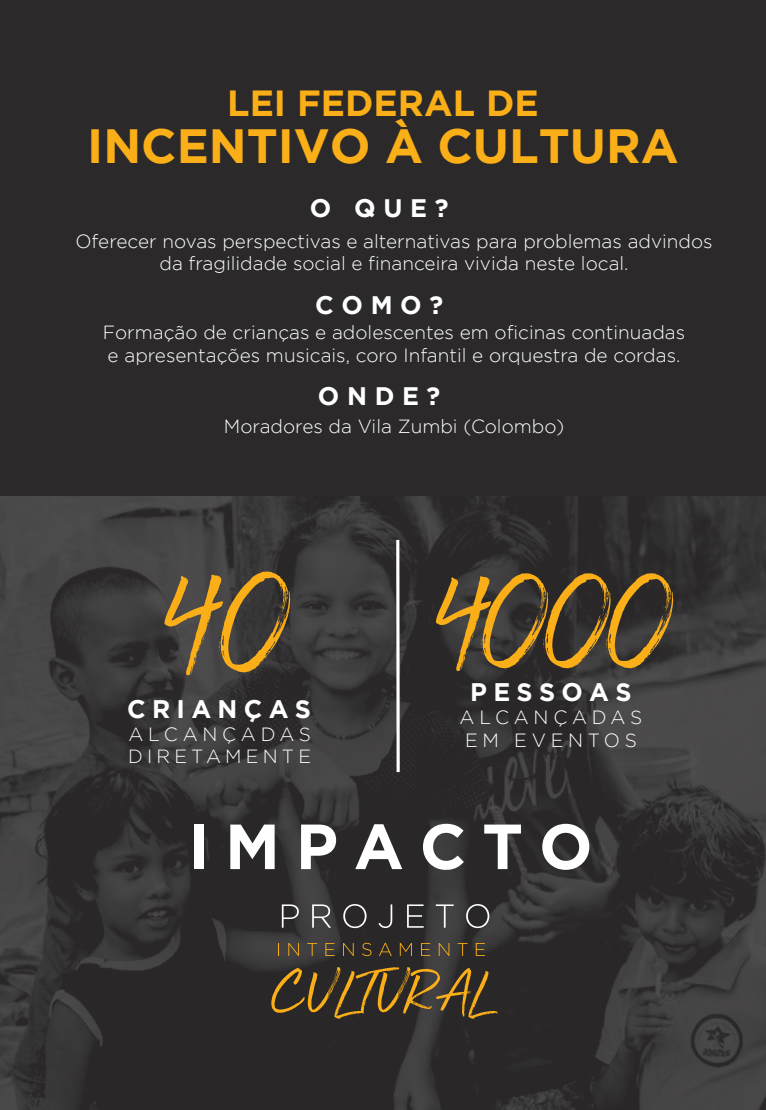
<style>
.page{position:relative;width:766px;height:1110px;background:#fff}
.page>*{position:absolute;margin:0;border:0;box-sizing:border-box;transform-origin:0 0}
.t1{font:139.88px "Golden Plains";color:#faaf19}
.t2{font:131.75px "Golden Plains";color:#faaf19}
.t3{font:700 63.62px "Gotham";letter-spacing:.25em;color:#fff}
.t4{font:700 47.88px "Gotham";color:#faaf18}
.t5{font:700 36.25px "Gotham";color:#faaf18}
.t6{font:700 25.38px "Gotham";letter-spacing:.25em;color:#fff}
.t7{font:700 25.25px "Gotham";letter-spacing:.3em;color:#fff}
.t8{font:300 19.12px/22.9px "Gotham";letter-spacing:.25em;color:#fff}
.t9{font:300 19px/22.8px "Gotham";color:#fff;text-align:center}
.t10{font:300 19px "Gotham";letter-spacing:.225em;color:#fff}
</style>
<div class="page">
<div style="left:0;top:0;width:765px;height:1109px;background:#2b292a"></div>
<img style="left:0;top:496px;width:765px;height:613px">
<hr style="left:396px;top:539px;width:3px;height:232px;background:#fff">
<svg style="left:278px;top:942px;width:1px;height:13px"></svg>
<svg style="left:288px;top:942px;width:11px;height:13px"></svg>
<svg style="left:307px;top:942px;width:10px;height:13px"></svg>
<svg style="left:325px;top:942px;width:9px;height:13px"></svg>
<svg style="left:343px;top:942px;width:10px;height:13px"></svg>
<svg style="left:362px;top:942px;width:9px;height:13px"></svg>
<svg style="left:379px;top:942px;width:12px;height:13px"></svg>
<svg style="left:399px;top:942px;width:13px;height:13px"></svg>
<svg style="left:421px;top:942px;width:9px;height:13px"></svg>
<svg style="left:438px;top:942px;width:11px;height:13px"></svg>
<svg style="left:457px;top:942px;width:10px;height:13px"></svg>
<svg style="left:475px;top:942px;width:10px;height:13px"></svg>
<svg style="left:271px;top:966px;width:226px;height:52px"></svg>
<svg style="left:282px;top:904px;width:17px;height:23px"></svg>
<svg style="left:312px;top:904px;width:19px;height:23px"></svg>
<svg style="left:343px;top:903px;width:23px;height:24px"></svg>
<svg style="left:378px;top:904px;width:14px;height:23px"></svg>
<svg style="left:407px;top:904px;width:16px;height:23px"></svg>
<svg style="left:435px;top:904px;width:18px;height:23px"></svg>
<svg style="left:466px;top:903px;width:23px;height:24px"></svg>
<h3 class="t5" style="left:227px;top:82px;width:313px">LEI FEDERAL DE</h3>
<h3 class="t4" style="left:87px;top:119px;width:592px">INCENTIVO À CULTURA</h3>
<h3 class="t7" style="left:310px;top:193px;width:140px">O QUE?</h3>
<p class="t9" style="left:75px;top:229px;width:638px">Oferecer novas perspectivas e alternativas para problemas advindos da fragilidade social e financeira vivida neste local.</p>
<h3 class="t7" style="left:315px;top:290px;width:129px">COMO?</h3>
<p class="t9" style="left:103px;top:320px;width:583px;text-align:left">Formação de crianças e adolescentes em oficinas continuadas e apresentações musicais, coro Infantil e orquestra de cordas.</p>
<h3 class="t7" style="left:318px;top:381px;width:124px">ONDE?</h3>
<p class="t9" style="left:224px;top:414px;width:341px">Moradores da Vila Zumbi (Colombo)</p>
<h1 class="t1" style="left:160px;top:560px;width:131px">40</h1>
<h3 class="t6" style="left:127px;top:693px;width:185px">CRIANÇAS</h3>
<p class="t8" style="left:128px;top:722px;width:184px">ALCANÇADAS</p>
<p class="t10" style="left:128px;top:746px;width:184px">DIRETAMENTE</p>
<h2 class="t2" style="left:432px;top:562px;width:242px">4000</h2>
<h3 class="t6" style="left:470px;top:677px;width:163px">PESSOAS</h3>
<p class="t8" style="left:459px;top:705px;width:184px">ALCANÇADAS<br>EM EVENTOS</p>
<h3 class="t3" style="left:188px;top:809px;width:406px">IMPACTO</h3>
</div>
